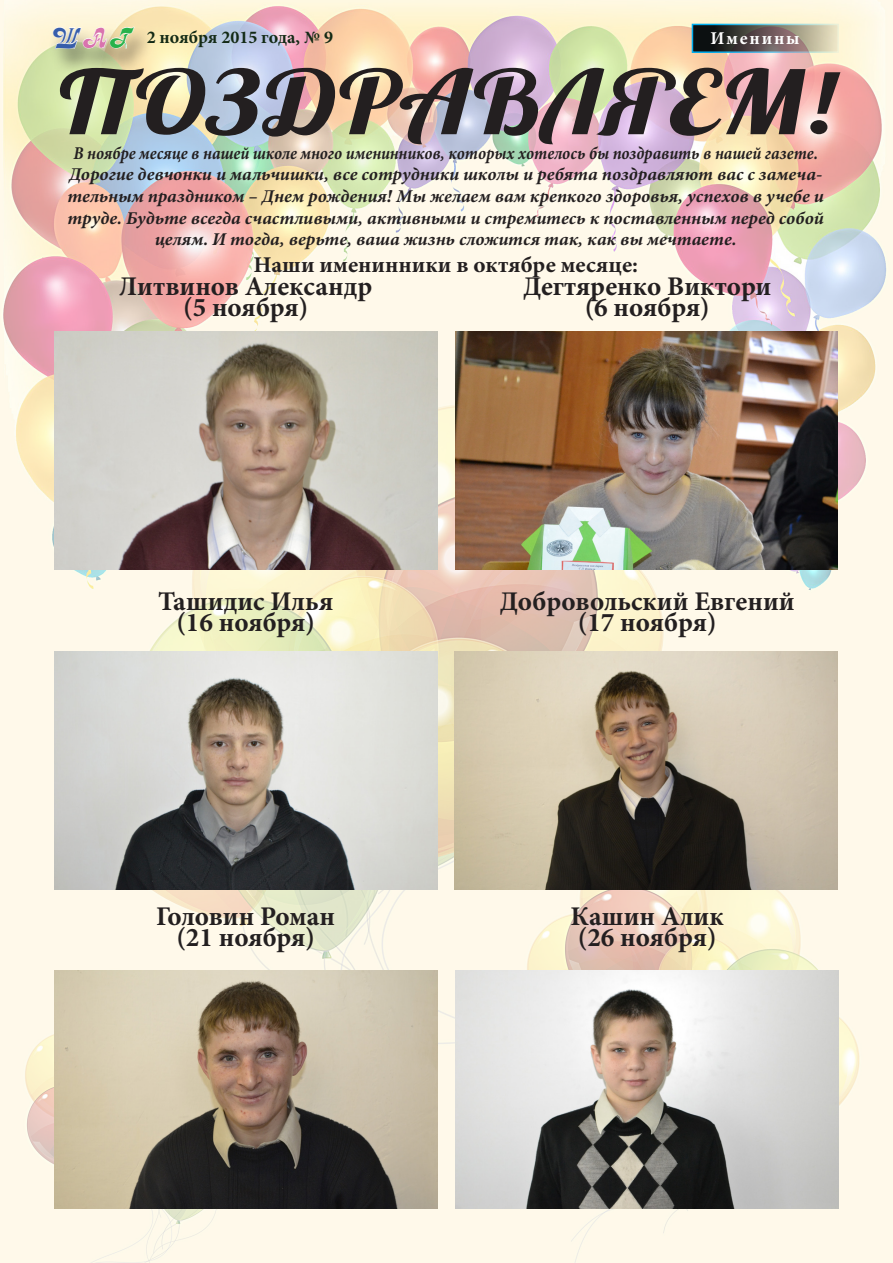
<style>
.page{position:relative;width:893px;height:1263px;background:#fff}
.page>*{position:absolute;margin:0;border:0;box-sizing:border-box;transform-origin:0 0}
.t1{font:88.5px "Lobster";color:#231f20;scale:1.22 1}
.t2{font:700 27px "Minion Pro";color:#231f20}
.t3{font:500 27px "Calligraph";color:#375eab}
.t4{font:700 22.5px "Minion Pro";color:#231f20}
.t5{font:italic 700 18px/21.6px "Minion Pro";color:#231f20;text-align:center}
.t6{font:italic 700 18px "Minion Pro";color:#231f20;scale:.91 1}
.t7{font:700 18px "Minion Pro";color:#132a15}
.t8{font:700 18px "Minion Pro";letter-spacing:.1em;color:#fff}
.s1{color:#d973ae}
.s2{color:#28b24b}
</style>
<div class="page">
<img style="left:0;top:0;width:893px;height:1263px">
<div style="left:48px;top:27px;width:106px;height:48px;background:#231f20;opacity:.75"></div>
<svg style="left:53px;top:26px;width:82px;height:23px;background:#eae2c5"></svg>
<svg style="left:692px;top:24px;width:147px;height:29px;background:#6b6d69"></svg>
<img style="left:54px;top:332px;width:383px;height:238px">
<img style="left:54px;top:651px;width:383px;height:238px">
<img style="left:455px;top:332px;width:382px;height:238px">
<img style="left:454px;top:651px;width:383px;height:238px">
<img style="left:455px;top:971px;width:384px;height:238px">
<img style="left:54px;top:971px;width:383px;height:238px">
<p class="t3" style="left:54px;top:22px;width:74px">Ш<span class="s1">А</span><span class="s2">Г</span></p>
<p class="t8" style="left:711px;top:26px;width:91px">Именины</p>
<p class="t1" style="left:59px;top:46px;width:637px">ПОЗДРАВЛЯЕМ!</p>
<p class="t6" style="left:73px;top:140px;width:820px">В ноябре месяце в нашей школе много именинников, которых хотелось бы поздравить в нашей газете.</p>
<p class="t5" style="left:67px;top:163px;width:758px">Дорогие девчонки и мальчишки, все сотрудники школы и ребята поздравляют вас с замеча&shy;тельным праздником – Днем рождения! Мы желаем вам крепкого здоровья, успехов в учебе и труде. Будьте всегда счастливыми, активными и стремитесь к поставленным перед собой целям. И тогда, верьте, ваша жизнь сложится так, как вы мечтаете.</p>
<p class="t4" style="left:253px;top:249px;width:386px">Наши именинники в октябре месяце:</p>
<p class="t2" style="left:119px;top:267px;width:255px">Литвинов Александр</p>
<p class="t7" style="left:147px;top:25px;width:188px">2 ноября 2015 года, № 9</p>
<p class="t2" style="left:523px;top:267px;width:250px">Дегтяренко Виктори</p>
<p class="t2" style="left:183px;top:288px;width:127px">(5 ноября)</p>
<p class="t2" style="left:585px;top:288px;width:127px">(6 ноября)</p>
<p class="t2" style="left:158px;top:582px;width:177px">Ташидис Илья</p>
<p class="t2" style="left:176px;top:603px;width:140px">(16 ноября)</p>
<p class="t2" style="left:156px;top:897px;width:180px">Головин Роман</p>
<p class="t2" style="left:176px;top:918px;width:140px">(21 ноября)</p>
<p class="t2" style="left:500px;top:582px;width:296px">Добровольский Евгений</p>
<p class="t2" style="left:578px;top:603px;width:140px">(17 ноября)</p>
<p class="t2" style="left:571px;top:897px;width:155px">Кашин Алик</p>
<p class="t2" style="left:578px;top:918px;width:140px">(26 ноября)</p>
</div>
